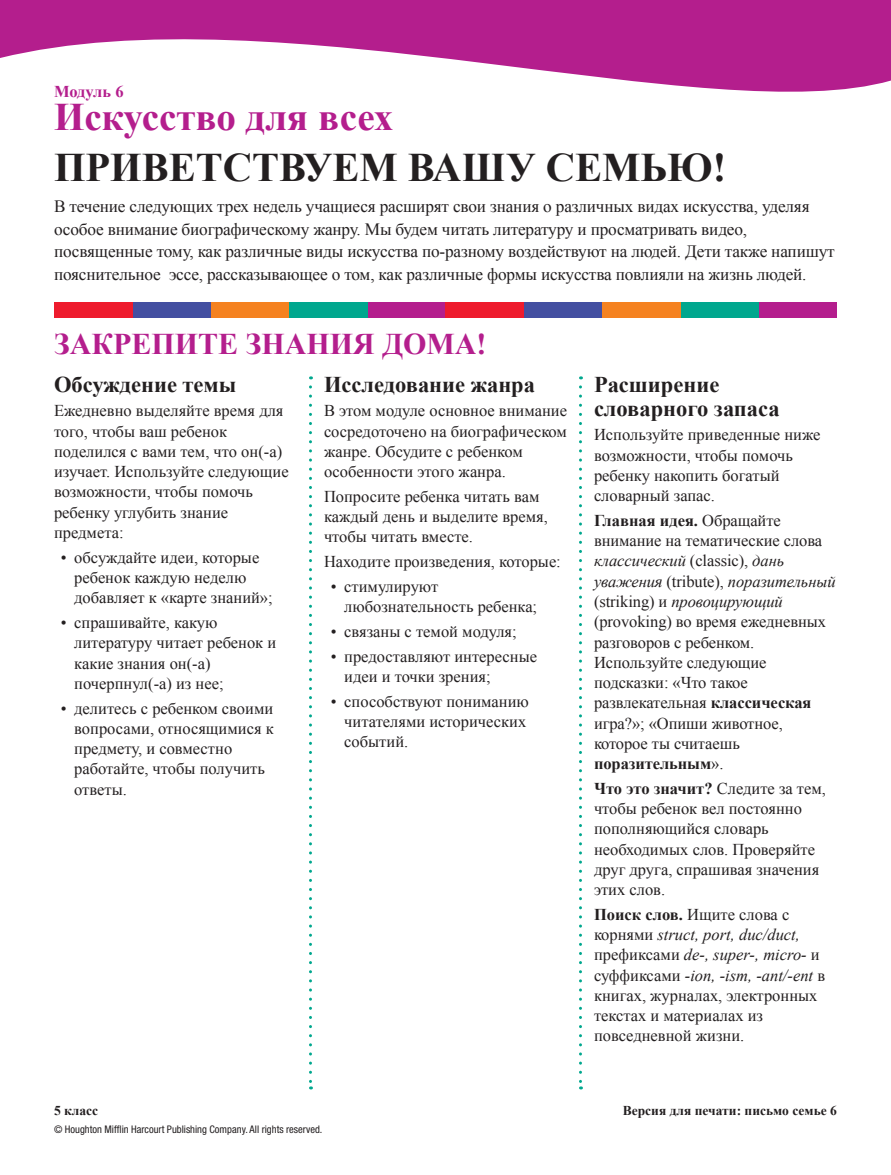
<style>
.page{position:relative;width:891px;height:1175px;background:#fff}
.page>*{position:absolute;margin:0;border:0;box-sizing:border-box;transform-origin:0 0}
.h3_hello_family{font:700 40.5px "Times New Roman";color:#231f20}
.t1{font:700 39px "Times New Roman";color:#b41e8d}
.h4_runin_m1{font:700 30px "Times New Roman";color:#b41e8d}
.t2{font:700 22.5px/24px "Times New Roman";color:#231f20}
.p_intro_text{font:17.25px/22.5px "Times New Roman";letter-spacing:-.01em;color:#231f20}
.p_body{font:16.5px/20.2px "Times New Roman";color:#231f20}
.t3{font:700 16.5px "Times New Roman";letter-spacing:-.015em;color:#b41e8d}
.t4{font:700 13.5px "Times New Roman";color:#231f20}
.t5{font:condensed 10.5px "Helvetica Neue LT Std";color:#231f20}
.s1{font-weight:700}
.s2{font-style:italic}
</style>
<div class="page">
<svg style="left:0;top:0;width:891px;height:92px;fill:#b41e8d"></svg>
<svg style="left:309px;top:387px;width:3px;height:702px"></svg>
<svg style="left:579px;top:387px;width:3px;height:702px"></svg>
<div style="left:759px;top:302px;width:78px;height:15px;background:#b41e8d"></div>
<div style="left:680px;top:302px;width:79px;height:15px;background:#00a78e"></div>
<div style="left:602px;top:302px;width:78px;height:15px;background:#f58220"></div>
<div style="left:367px;top:302px;width:79px;height:15px;background:#b41e8d"></div>
<div style="left:289px;top:302px;width:78px;height:15px;background:#00a78e"></div>
<div style="left:211px;top:302px;width:78px;height:15px;background:#f58220"></div>
<div style="left:132px;top:302px;width:79px;height:15px;background:#444fa1"></div>
<svg style="left:54px;top:302px;width:78px;height:15px"></svg>
<div style="left:524px;top:302px;width:78px;height:15px;background:#444fa1"></div>
<svg style="left:446px;top:302px;width:78px;height:15px"></svg>
<p class="t3" style="left:54px;top:80px;width:71px">Модуль 6</p>
<h2 class="t1" style="left:54px;top:90px;width:341px">Искусство для всех</h2>
<p class="h3_hello_family" style="left:54px;top:139px;width:674px">ПРИВЕТСТВУЕМ ВАШУ СЕМЬЮ!</p>
<p class="p_intro_text" style="left:54px;top:195px;width:782px">В течение следующих трех недель учащиеся расширят свои знания о различных видах искусства, уделяя особое внимание биографическому жанру. Мы будем читать литературу и просматривать видео, посвященные тому, как различные виды искусства по-разному воздействуют на людей. Дети также напишут пояснительное эссе, рассказывающее о том, как различные формы искусства повлияли на жизнь людей.</p>
<p class="h4_runin_m1" style="left:54px;top:323px;width:434px">ЗАКРЕПИТЕ ЗНАНИЯ ДОМА!</p>
<p class="t2" style="left:54px;top:371px;width:184px">Обсуждение темы</p>
<p class="p_body" style="left:54px;top:400px;width:236px">Ежедневно выделяйте время для того, чтобы ваш ребенок поделился с вами тем, что он(-а) изучает. Используйте следующие возможности, чтобы помочь ребенку углубить знание предмета:</p>
<p class="p_body" style="left:74px;top:547px;width:200px;text-indent:-14px">• обсуждайте идеи, которые ребенок каждую неделю добавляет к «карте знаний»;</p>
<p class="p_body" style="left:74px;top:612px;width:204px;text-indent:-14px">• спрашивайте, какую литературу читает ребенок и какие знания он(-а) почерпнул(-а) из нее;</p>
<p class="p_body" style="left:74px;top:697px;width:201px;text-indent:-14px">• делитесь с ребенком своими вопросами, относящимися к предмету, и совместно работайте, чтобы получить ответы.</p>
<p class="t2" style="left:324px;top:371px;width:213px">Исследование жанра</p>
<p class="p_body" style="left:324px;top:400px;width:245px">В этом модуле основное внимание сосредоточено на биографическом жанре. Обсудите с ребенком особенности этого жанра.</p>
<p class="p_body" style="left:324px;top:486px;width:225px">Попросите ребенка читать вам каждый день и выделите время, чтобы читать вместе.</p>
<p class="p_body" style="left:324px;top:551px;width:238px">Находите произведения, которые:</p>
<p class="p_body" style="left:344px;top:576px;width:195px;text-indent:-14px">• стимулируют любознательность ребенка;</p>
<p class="p_body" style="left:331px;top:621px;width:188px">• связаны с темой модуля;</p>
<p class="p_body" style="left:344px;top:646px;width:194px;text-indent:-14px">• предоставляют интересные идеи и точки зрения;</p>
<p class="p_body" style="left:344px;top:691px;width:186px;text-indent:-14px">• способствуют пониманию читателями исторических событий.</p>
<p class="t2" style="left:594px;top:371px;width:187px">Расширение словарного запаса</p>
<p class="p_body" style="left:594px;top:424px;width:228px">Используйте приведенные ниже возможности, чтобы помочь ребенку накопить богатый словарный запас.</p>
<p class="p_body" style="left:594px;top:510px;width:243px"><span class="s1">Главная идея.</span> Обращайте внимание на тематические слова <span class="s2">классический</span> (classic), <span class="s2">дань уважения</span> (tribute), <span class="s2">поразительный </span>(striking) и <span class="s2">провоцирующий </span>(provoking) во время ежедневных разговоров с ребенком.<br>Используйте следующие подсказки: «Что такое развлекательная <span class="s1">классическая </span>игра?»; «Опиши животное, которое ты считаешь <span class="s1">поразительным</span>».</p>
<p class="p_body" style="left:594px;top:778px;width:234px"><span class="s1">Что это значит?</span> Следите за тем, чтобы ребенок вел постоянно пополняющийся словарь необходимых слов. Проверяйте друг друга, спрашивая значения этих слов.</p>
<p class="p_body" style="left:594px;top:904px;width:233px"><span class="s1">Поиск слов.</span> Ищите слова с корнями <span class="s2">struct, port, duc/duct, </span>префиксами <span class="s2">de-, super-, micro-</span> и суффиксами <span class="s2">-ion, -ism, -ant/-ent</span> в книгах, журналах, электронных текстах и материалах из повседневной жизни.</p>
<p class="t4" style="left:54px;top:1101px;width:46px">5 класс</p>
<p class="t4" style="left:623px;top:1101px;width:216px">Версия для печати: письмо семье 6</p>
<p class="t5" style="left:54px;top:1123px;width:270px">© Houghton Mifflin Harcourt Publishing Company. All rights reserved.</p>
</div>
